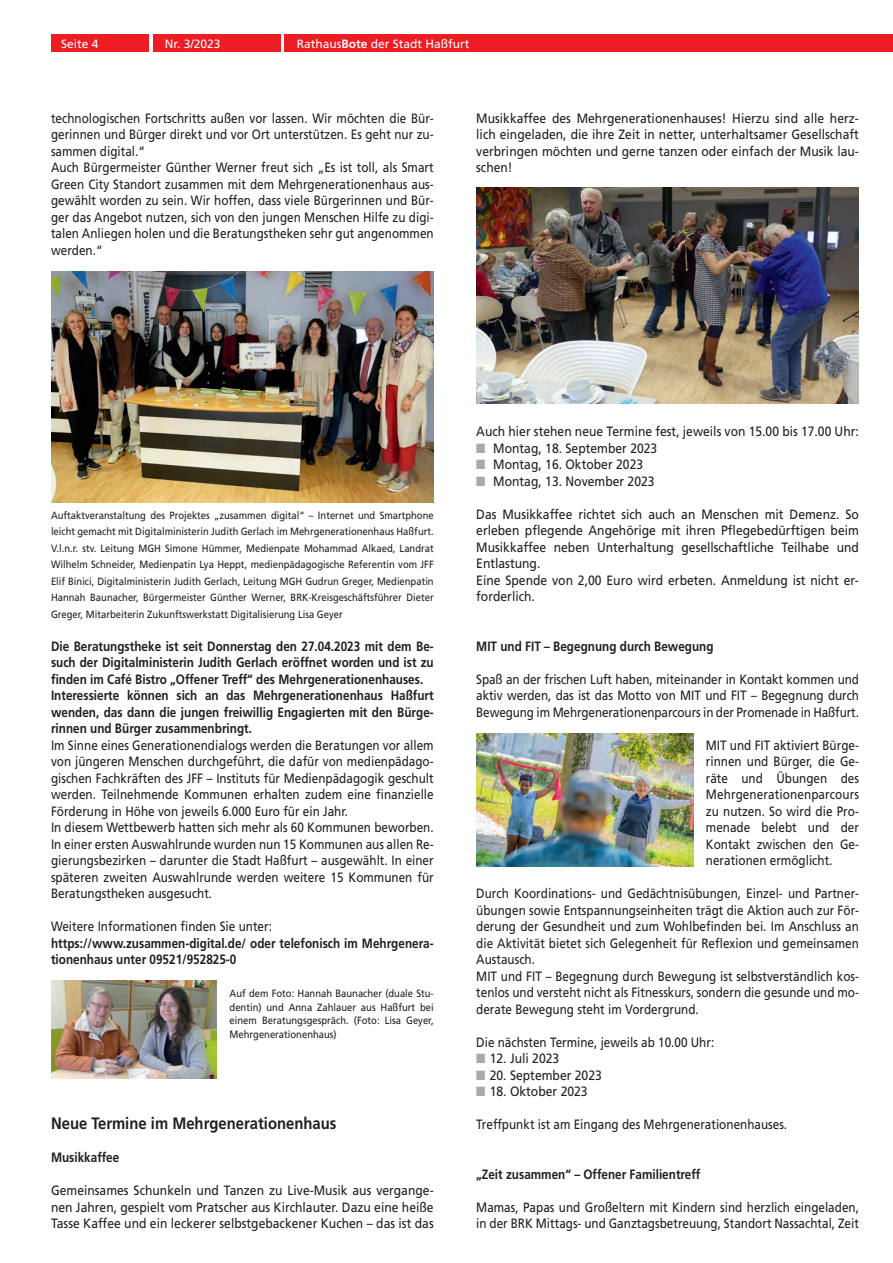
<style>
.page{position:relative;width:893px;height:1263px;background:#fff}
.page>*{position:absolute;margin:0;border:0;box-sizing:border-box;transform-origin:0 0}
.t1{font:700 16.5px "Frutiger";color:#231f20;scale:.9 1}
.t2{font:13.5px/16.5px "Frutiger";color:#231f20;scale:.87 1}
.t3{font:13.5px/16.5px "Frutiger";color:#231f20;text-align:justify;scale:.9 1}
.t4{font:700 13.5px/16.5px "Frutiger";color:#231f20;scale:.87 1}
.t5{font:12px "Frutiger";color:#fff}
.t6{font:10.5px/16.5px "Frutiger";color:#231f20;text-align:justify;scale:.9 1}
.s1{font-weight:700}
.s2{color:#a8a9ad}
</style>
<div class="page">
<div style="left:51px;top:34px;width:98px;height:17px;background:#ee1d23"></div>
<div style="left:153px;top:34px;width:128px;height:17px;background:#ee1d23"></div>
<div style="left:285px;top:34px;width:608px;height:17px;background:#ee1d23"></div>
<img style="left:476px;top:187px;width:383px;height:216px">
<img style="left:476px;top:734px;width:217px;height:132px">
<img style="left:51px;top:271px;width:383px;height:231px">
<img style="left:51px;top:981px;width:166px;height:98px">
<p class="t5" style="left:61px;top:37px;width:39px">Seite 4</p>
<p class="t5" style="left:165px;top:37px;width:57px">Nr. 3/2023</p>
<p class="t5" style="left:297px;top:37px;width:174px">Rathaus<span class="s1">Bote</span> der Stadt Haßfurt</p>
<p class="t2" style="left:51px;top:110px;width:441px">technologischen Fortschritts außen vor lassen. Wir möchten die Bür&shy;gerinnen und Bürger direkt und vor Ort unterstützen. Es geht nur zu&shy;sammen digital.“<br>Auch Bürgermeister Günther Werner freut sich „Es ist toll, als Smart Green City Standort zusammen mit dem Mehrgenerationenhaus aus&shy;gewählt worden zu sein. Wir hoffen, dass viele Bürgerinnen und Bür&shy;ger das Angebot nutzen, sich von den jungen Menschen Hilfe zu digi&shy;talen Anliegen holen und die Beratungstheken sehr gut angenommen werden.“</p>
<p class="t3" style="left:476px;top:110px;width:427px">Musikkaffee des Mehrgenerationenhauses! Hierzu sind alle herz&shy;lich eingeladen, die ihre Zeit in netter, unterhaltsamer Gesellschaft verbringen möchten und gerne tanzen oder einfach der Musik lau&shy;schen!</p>
<p class="t6" style="left:51px;top:507px;width:427px">Auftaktveranstaltung des Projektes „zusammen digital“ – Internet und Smartphone leicht gemacht mit Digitalministerin Judith Gerlach im Mehrgenerationenhaus Haßfurt.<br>V.l.n.r. stv. Leitung MGH Simone Hümmer, Medienpate Mohammad Alkaed, Landrat Wilhelm Schneider, Medienpatin Lya Heppt, medienpädagogische Referentin vom JFF Elif Binici, Digitalministerin Judith Gerlach, Leitung MGH Gudrun Greger, Medienpatin Hannah Baunacher, Bürgermeister Günther Werner, BRK-Kreisgeschäftsführer Dieter Greger, Mitarbeiterin Zukunftswerkstatt Digitalisierung Lisa Geyer</p>
<p class="t4" style="left:51px;top:638px;width:441px">Die Beratungstheke ist seit Donnerstag den 27.04.2023 mit dem Be&shy;such der Digitalministerin Judith Gerlach eröffnet worden und ist zu finden im Café Bistro „Offener Treff“ des Mehrgenerationenhauses.<br>Interessierte können sich an das Mehrgenerationenhaus Haßfurt wenden, das dann die jungen freiwillig Engagierten mit den Bürge&shy;rinnen und Bürger zusammenbringt.</p>
<p class="t2" style="left:51px;top:737px;width:441px">Im Sinne eines Generationendialogs werden die Beratungen vor allem von jüngeren Menschen durchgeführt, die dafür von medienpädago&shy;gischen Fachkräften des JFF – Instituts für Medienpädagogik geschult werden. Teilnehmende Kommunen erhalten zudem eine finanzielle Förderung in Höhe von jeweils 6.000 Euro für ein Jahr.<br>In diesem Wettbewerb hatten sich mehr als 60 Kommunen beworben.<br>In einer ersten Auswahlrunde wurden nun 15 Kommunen aus allen Re&shy;gierungsbezirken – darunter die Stadt Haßfurt – ausgewählt. In einer späteren zweiten Auswahlrunde werden weitere 15 Kommunen für Beratungstheken ausgesucht.</p>
<p class="t2" style="left:51px;top:918px;width:255px">Weitere Informationen finden Sie unter:</p>
<p class="t4" style="left:51px;top:935px;width:441px">https://www.zusammen-digital.de/ oder telefonisch im Mehrgenera&shy;tionenhaus unter 09521/952825-0</p>
<p class="t6" style="left:230px;top:987px;width:228px;line-height:13.5px">Auf dem Foto: Hannah Baunacher (duale Stu&shy;dentin) und Anna Zahlauer aus Haßfurt bei einem Beratungsgespräch. (Foto: Lisa Geyer, Mehrgenerationenhaus)</p>
<p class="t1" style="left:51px;top:1114px;width:319px">Neue Termine im Mehrgenerationenhaus</p>
<p class="t4" style="left:51px;top:1149px;width:80px">Musikkaffee</p>
<p class="t3" style="left:51px;top:1182px;width:427px">Gemeinsames Schunkeln und Tanzen zu Live-Musik aus vergange&shy;nen Jahren, gespielt vom Pratscher aus Kirchlauter. Dazu eine heiße Tasse Kaffee und ein leckerer selbstgebackener Kuchen – das ist das</p>
<p class="t3" style="left:476px;top:423px;width:427px">Auch hier stehen neue Termine fest, jeweils von 15.00 bis 17.00 Uhr:</p>
<p class="t3" style="left:476px;top:440px;width:203px"><span class="s2">■</span> Montag, 18. September 2023</p>
<p class="t3" style="left:476px;top:456px;width:187px"><span class="s2">■</span> Montag, 16. Oktober 2023</p>
<p class="t3" style="left:476px;top:473px;width:200px"><span class="s2">■</span> Montag, 13. November 2023</p>
<p class="t3" style="left:476px;top:506px;width:427px;text-align:left">Das Musikkaffee richtet sich auch an Menschen mit Demenz. So erleben pflegende Angehörige mit ihren Pflegebedürftigen beim Musikkaffee neben Unterhaltung gesellschaftliche Teilhabe und Entlastung.<br>Eine Spende von 2,00 Euro wird erbeten. Anmeldung ist nicht er&shy;forderlich.</p>
<p class="t4" style="left:476px;top:638px;width:274px">MIT und FIT – Begegnung durch Bewegung</p>
<p class="t2" style="left:476px;top:671px;width:441px;text-align:justify">Spaß an der frischen Luft haben, miteinander in Kontakt kommen und aktiv werden, das ist das Motto von MIT und FIT – Begegnung durch Bewegung im Mehrgenerationenparcours in der Promenade in Haßfurt.</p>
<p class="t2" style="left:706px;top:737px;width:178px;text-align:justify">MIT und FIT aktiviert Bürge&shy;rinnen und Bürger, die Ge&shy;räte und Übungen des Mehrgenerationenparcours zu nutzen. So wird die Pro&shy;menade belebt und der Kontakt zwischen den Ge&shy;nerationen ermöglicht.</p>
<p class="t2" style="left:476px;top:885px;width:441px">Durch Koordinations- und Gedächtnisübungen, Einzel- und Partner&shy;übungen sowie Entspannungseinheiten trägt die Aktion auch zur För&shy;derung der Gesundheit und zum Wohlbefinden bei. Im Anschluss an die Aktivität bietet sich Gelegenheit für Reflexion und gemeinsamen Austausch.<br>MIT und FIT – Begegnung durch Bewegung ist selbstverständlich kos&shy;tenlos und versteht nicht als Fitnesskurs, sondern die gesunde und mo&shy;derate Bewegung steht im Vordergrund.</p>
<p class="t2" style="left:476px;top:1034px;width:275px">Die nächsten Termine, jeweils ab 10.00 Uhr:</p>
<p class="t3" style="left:476px;top:1050px;width:94px"><span class="s2">■</span> 12. Juli 2023</p>
<p class="t3" style="left:476px;top:1067px;width:141px"><span class="s2">■</span> 20. September 2023</p>
<p class="t3" style="left:476px;top:1083px;width:125px"><span class="s2">■</span> 18. Oktober 2023</p>
<p class="t2" style="left:476px;top:1116px;width:359px">Treffpunkt ist am Eingang des Mehrgenerationenhauses.</p>
<p class="t4" style="left:476px;top:1166px;width:259px">„Zeit zusammen“ – Offener Familientreff</p>
<p class="t2" style="left:476px;top:1199px;width:441px">Mamas, Papas und Großeltern mit Kindern sind herzlich eingeladen, in der BRK Mittags- und Ganztagsbetreuung, Standort Nassachtal, Zeit</p>
</div>
